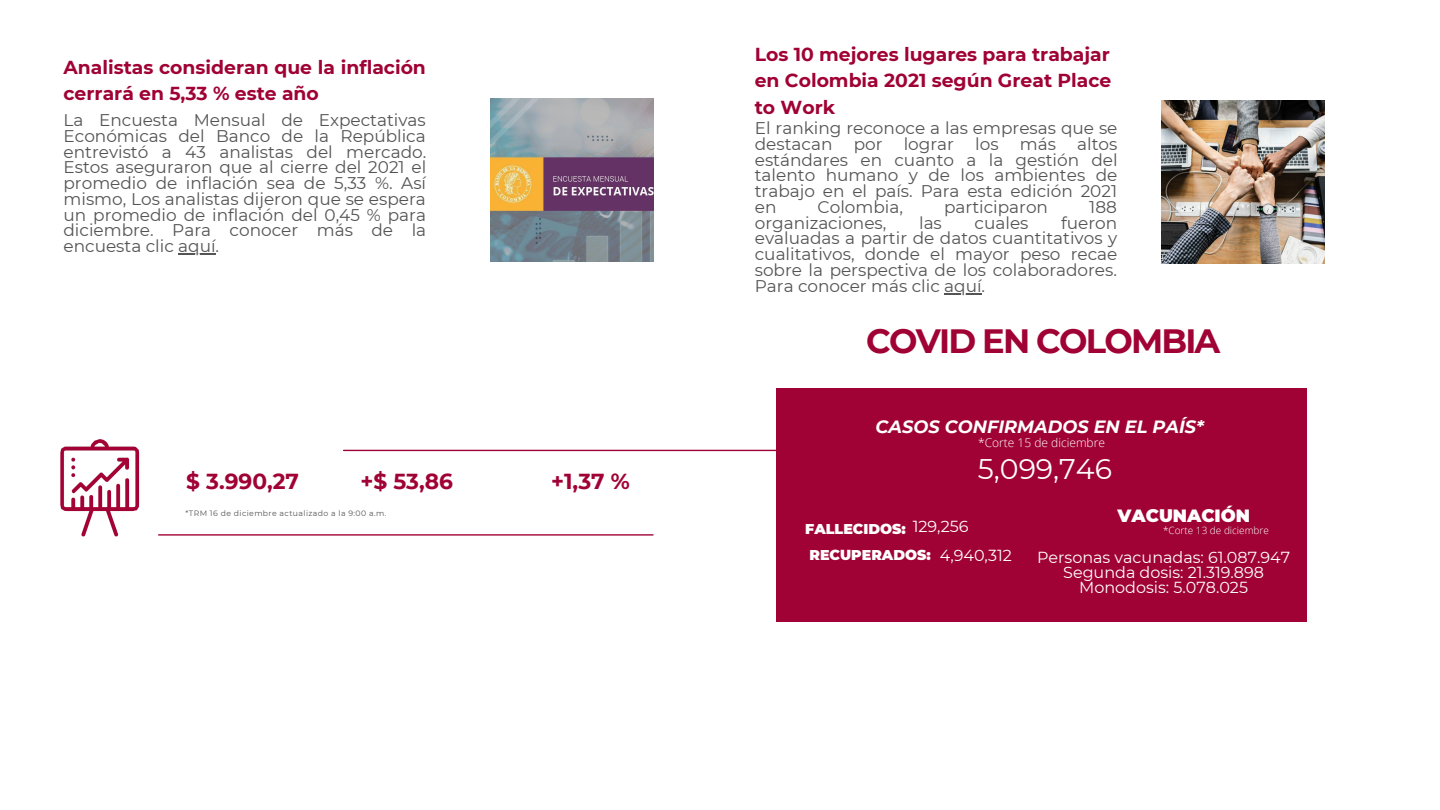
<style>
.page{position:relative;width:1440px;height:810px;background:#fff}
.page>*{position:absolute;margin:0;border:0;box-sizing:border-box;transform-origin:0 0}
.t1{font:700 33.7px "Montserrat";letter-spacing:-.055em;color:#a00235}
.t2{font:28.4px "Montserrat";color:#fff}
.t3{font:700 21.7px "Montserrat";color:#a00235}
.t4{font:700 18.8px/26.2px "Montserrat";color:#a00235}
.t5{font:italic 700 17.7px "Montserrat";color:#fff}
.t6{font:900 17.7px "Montserrat";color:#fff}
.t7{font:16.9px/15.8px "Montserrat";color:#545454;text-align:justify}
.t8{font:16px "Montserrat";color:#fff}
.t9{font:900 14.2px "Montserrat";color:#fff}
.t10{font:300 12px "Open Sans";color:#fff}
.t11{font:300 10px "Open Sans";color:#fff}
.t12{font:7.8px "Montserrat";letter-spacing:.05em;color:#545454}
</style>
<div class="page">
<hr style="left:344px;top:450px;width:494px;height:1px;background:#a00235">
<hr style="left:159px;top:534px;width:494px;height:2px;background:#a00235">
<img style="left:60px;top:439px;width:80px;height:98px">
<div style="left:776px;top:388px;width:531px;height:234px;background:#a00235"></div>
<img style="left:491px;top:99px;width:162px;height:162px">
<img style="left:1162px;top:101px;width:162px;height:163px">
<hr style="left:178px;top:254px;width:38px;height:1px;background:#545454">
<hr style="left:944px;top:293px;width:38px;height:2px;background:#545454">
<p class="t4" style="left:755px;top:41px;width:358px;text-align:justify">Los 10 mejores lugares para trabajar en Colombia 2021 según Great Place to Work</p>
<p class="t4" style="left:64px;top:54px;width:364px">Analistas consideran que la inflación cerrará en 5,33 % este año</p>
<p class="t7" style="left:64px;top:112px;width:364px">La Encuesta Mensual de Expectativas Económicas del Banco de la República entrevistó a 43 analistas del mercado.<br>Estos aseguraron que al cierre del 2021 el promedio de inflación sea de 5,33 %. Así mismo, Los analistas dijeron que se espera un promedio de inflación del 0,45 % para diciembre. Para conocer más de la encuesta clic aquí.</p>
<p class="t7" style="left:755px;top:120px;width:364px">El ranking reconoce a las empresas que se destacan</p>
<p class="t7" style="left:755px;top:136px;width:364px;text-indent:322px">altos estándares en cuanto a la gestión del talento humano y de los ambientes de trabajo en el país. Para esta edición 2021 en</p>
<p class="t7" style="left:854px;top:136px;width:30px">por</p>
<p class="t7" style="left:904px;top:136px;width:52px">lograr</p>
<p class="t7" style="left:975px;top:136px;width:25px">los</p>
<p class="t7" style="left:1020px;top:136px;width:38px">más</p>
<p class="t7" style="left:818px;top:199px;width:87px">Colombia,</p>
<p class="t7" style="left:944px;top:199px;width:105px">participaron</p>
<p class="t7" style="left:1089px;top:199px;width:29px">188</p>
<p class="t7" style="left:755px;top:215px;width:133px">organizaciones,</p>
<p class="t7" style="left:919px;top:215px;width:24px">las</p>
<p class="t7" style="left:975px;top:215px;width:55px">cuales</p>
<p class="t7" style="left:755px;top:215px;width:364px;text-indent:306px">fueron evaluadas a partir de datos cuantitativos y cualitativos, donde el mayor peso recae sobre la perspectiva de los colaboradores.<br>Para conocer más clic aquí.</p>
<p class="t1" style="left:866px;top:320px;width:356px">COVID EN COLOMBIA</p>
<p class="t5" style="left:876px;top:416px;width:330px">CASOS CONFIRMADOS EN EL PAÍS*</p>
<p class="t3" style="left:186px;top:468px;width:114px">$ 3.990,27</p>
<p class="t3" style="left:360px;top:468px;width:94px">+$ 53,86</p>
<p class="t3" style="left:551px;top:468px;width:80px">+1,37 %</p>
<p class="t12" style="left:185px;top:508px;width:202px">*TRM 16 de diciembre actualizado a la 9:00 a.m.</p>
<p class="t10" style="left:978px;top:434px;width:128px">*Corte 15 de diciembre</p>
<p class="t2" style="left:978px;top:452px;width:136px">5,099,746</p>
<p class="t8" style="left:913px;top:517px;width:57px">129,256</p>
<p class="t8" style="left:940px;top:545px;width:73px">4,940,312</p>
<p class="t9" style="left:805px;top:520px;width:102px">FALLECIDOS:</p>
<p class="t9" style="left:810px;top:546px;width:123px">RECUPERADOS:</p>
<p class="t6" style="left:1118px;top:504px;width:134px">VACUNACIÓN</p>
<p class="t8" style="left:1037px;top:547px;width:255px">Personas vacunadas: 61.087.947</p>
<p class="t8" style="left:1063px;top:562px;width:202px">Segunda dosis: 21.319.898</p>
<p class="t8" style="left:1079px;top:577px;width:170px">Monodosis: 5.078.025</p>
<p class="t11" style="left:1163px;top:523px;width:107px">*Corte 13 de diciembre</p>
</div>
